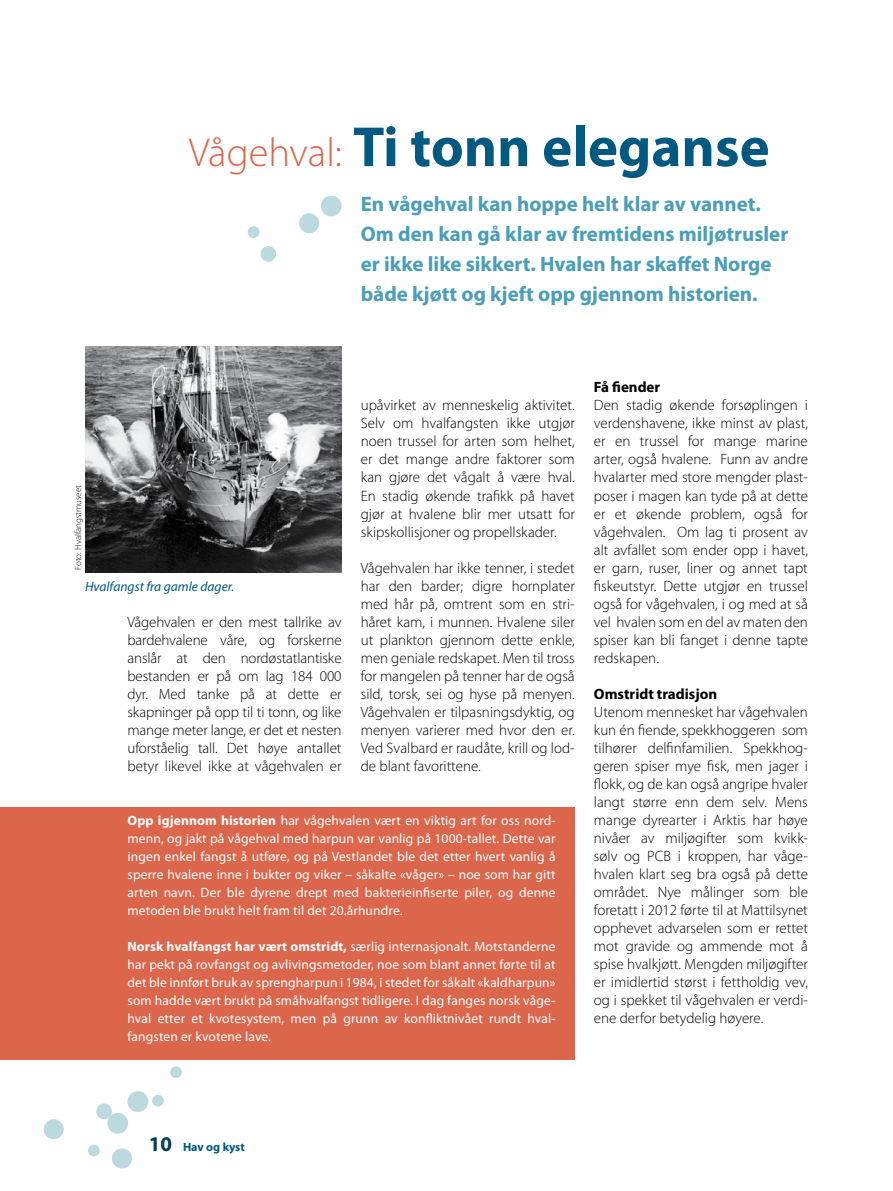
<style>
.page{position:relative;width:893px;height:1191px;background:#fff}
.page>*{position:absolute;margin:0;border:0;box-sizing:border-box;transform-origin:0 0}
.t1{font:700 57px "Myriad Pro";color:#005980}
.t2{font:700 21px/30px "Myriad Pro";color:#4a9eb7}
.t3{font:700 21px "Myriad Pro";color:#003e52}
.t4{font:300 15px/18px "Myriad Pro";color:#000;text-align:justify}
.t5{font:700 15px "Myriad Pro";color:#000}
.t6{font:13.5px/18px "Myriad Pro";letter-spacing:.01em;color:#fff;text-align:justify}
.t7{font:italic 13.5px "Myriad Pro";color:#005980}
.t8{font:700 12px "Myriad Pro";color:#005980}
.t9{font:300 9px "Myriad Pro";color:#000}
.s1{font-weight:300;font-size:40.5px;color:#dc664b}
.s2{font-weight:700}
</style>
<div class="page">
<div style="left:107px;top:1112px;width:21px;height:21px;background:#bbd9de;border-radius:50%"></div>
<div style="left:128px;top:1091px;width:20px;height:21px;background:#bbd9de;border-radius:50%"></div>
<svg style="left:96px;top:1103px;width:16px;height:16px"></svg>
<svg style="left:88px;top:1144px;width:12px;height:12px"></svg>
<svg style="left:152px;top:1094px;width:12px;height:12px"></svg>
<svg style="left:170px;top:1066px;width:12px;height:12px"></svg>
<div style="left:44px;top:1119px;width:20px;height:20px;background:#bbd9de;border-radius:50%"></div>
<div style="left:112px;top:1148px;width:20px;height:20px;background:#bbd9de;border-radius:50%"></div>
<div style="left:261px;top:246px;width:15px;height:16px;background:#bbd9de;border-radius:50%"></div>
<div style="left:248px;top:226px;width:11px;height:12px;background:#bbd9de;border-radius:50%"></div>
<div style="left:299px;top:213px;width:20px;height:20px;background:#bbd9de;border-radius:50%"></div>
<div style="left:321px;top:196px;width:21px;height:20px;background:#bbd9de;border-radius:50%"></div>
<img style="left:85px;top:346px;width:257px;height:226px">
<div style="left:0;top:806px;width:575px;height:253px;background:#dc664b"></div>
<h1 class="t1" style="left:189px;top:110px;width:582px"><span class="s1">Vågehval:</span> Ti tonn eleganse</h1>
<h2 class="t2" style="left:361px;top:189px;width:429px">En vågehval kan hoppe helt klar av vannet.<br>Om den kan gå klar av fremtidens miljøtrusler er ikke like sikkert. Hvalen har skaffet Norge både kjøtt og kjeft opp gjennom historien.</h2>
<p class="t9" style="left:73px;top:570px;width:86px;rotate:-90deg">Foto: Hvalfangstmuseet</p>
<p class="t7" style="left:85px;top:577px;width:151px">Hvalfangst fra gamle dager.</p>
<p class="t4" style="left:128px;top:612px;width:216px">Vågehvalen er den mest tallrike av bardehvalene våre, og forskerne anslår at den nordøstatlantiske bestanden er på om lag 184 000 dyr. Med tanke på at dette er skapninger på opp til ti tonn, og like mange meter lange, er det et nesten uforståelig tall. Det høye antallet betyr likevel ikke at vågehvalen er</p>
<p class="t4" style="left:361px;top:396px;width:216px">upåvirket av menneskelig aktivitet.<br>Selv om hvalfangsten ikke utgjør noen trussel for arten som helhet, er det mange andre faktorer som kan gjøre det vågalt å være hval.<br>En stadig økende trafikk på havet gjør at hvalene blir mer utsatt for skipskollisjoner og propellskader.</p>
<p class="t4" style="left:361px;top:558px;width:216px">Vågehvalen har ikke tenner, i stedet har den barder; digre hornplater med hår på, omtrent som en stri&shy;håret kam, i munnen. Hvalene siler ut plankton gjennom dette enkle, men geniale redskapet. Men til tross for mangelen på tenner har de også sild, torsk, sei og hyse på menyen.<br>Vågehvalen er tilpasningsdyktig, og menyen varierer med hvor den er.<br>Ved Svalbard er raudåte, krill og lod&shy;de blant favorittene.</p>
<p class="t6" style="left:128px;top:811px;width:430px"><span class="s2">Opp igjennom historien</span> har vågehvalen vært en viktig art for oss nord&shy;menn, og jakt på vågehval med harpun var vanlig på 1000-tallet. Dette var ingen enkel fangst å utføre, og på Vestlandet ble det etter hvert vanlig å sperre hvalene inne i bukter og viker – såkalte «våger» – noe som har gitt arten navn. Der ble dyrene drept med bakterieinfiserte piler, og denne metoden ble brukt helt fram til det 20.århundre.</p>
<p class="t6" style="left:128px;top:937px;width:430px"><span class="s2">Norsk hvalfangst har vært omstridt,</span> særlig internasjonalt. Motstanderne har pekt på rovfangst og avlivingsmetoder, noe som blant annet førte til at det ble innført bruk av sprengharpun i 1984, i stedet for såkalt «kaldharpun» som hadde vært brukt på småhvalfangst tidligere. I dag fanges norsk våge&shy;hval etter et kvotesystem, men på grunn av konfliktnivået rundt hval&shy;fangsten er kvotene lave.</p>
<p class="t5" style="left:594px;top:377px;width:68px">Få fiender</p>
<p class="t4" style="left:594px;top:396px;width:216px">Den stadig økende forsøplingen i verdenshavene, ikke minst av plast, er en trussel for mange marine arter, også hvalene. Funn av andre hvalarter med store mengder plast&shy;poser i magen kan tyde på at dette er et økende problem, også for vågehvalen. Om lag ti prosent av alt avfallet som ender opp i havet, er garn, ruser, liner og annet tapt fiskeutstyr. Dette utgjør en trussel også for vågehvalen, i og med at så vel hvalen som en del av maten den spiser kan bli fanget i denne tapte redskapen.</p>
<p class="t5" style="left:594px;top:683px;width:125px">Omstridt tradisjon</p>
<p class="t4" style="left:594px;top:702px;width:216px">Utenom mennesket har vågehvalen kun én fiende, spekkhoggeren som tilhører delfinfamilien. Spekkhog&shy;geren spiser mye fisk, men jager i flokk, og de kan også angripe hvaler langt større enn dem selv. Mens mange dyrearter i Arktis har høye nivåer av miljøgifter som kvikk&shy;sølv og PCB i kroppen, har våge&shy;hvalen klart seg bra også på dette området. Nye målinger som ble foretatt i 2012 førte til at Mattilsynet opphevet advarselen som er rettet mot gravide og ammende mot å spise hvalkjøtt. Mengden miljøgifter er imidlertid størst i fettholdig vev, og i spekket til vågehvalen er verdi&shy;ene derfor betydelig høyere.</p>
<h2 class="t3" style="left:149px;top:1129px;width:25px">10</h2>
<p class="t8" style="left:183px;top:1138px;width:63px">Hav og kyst</p>
</div>
